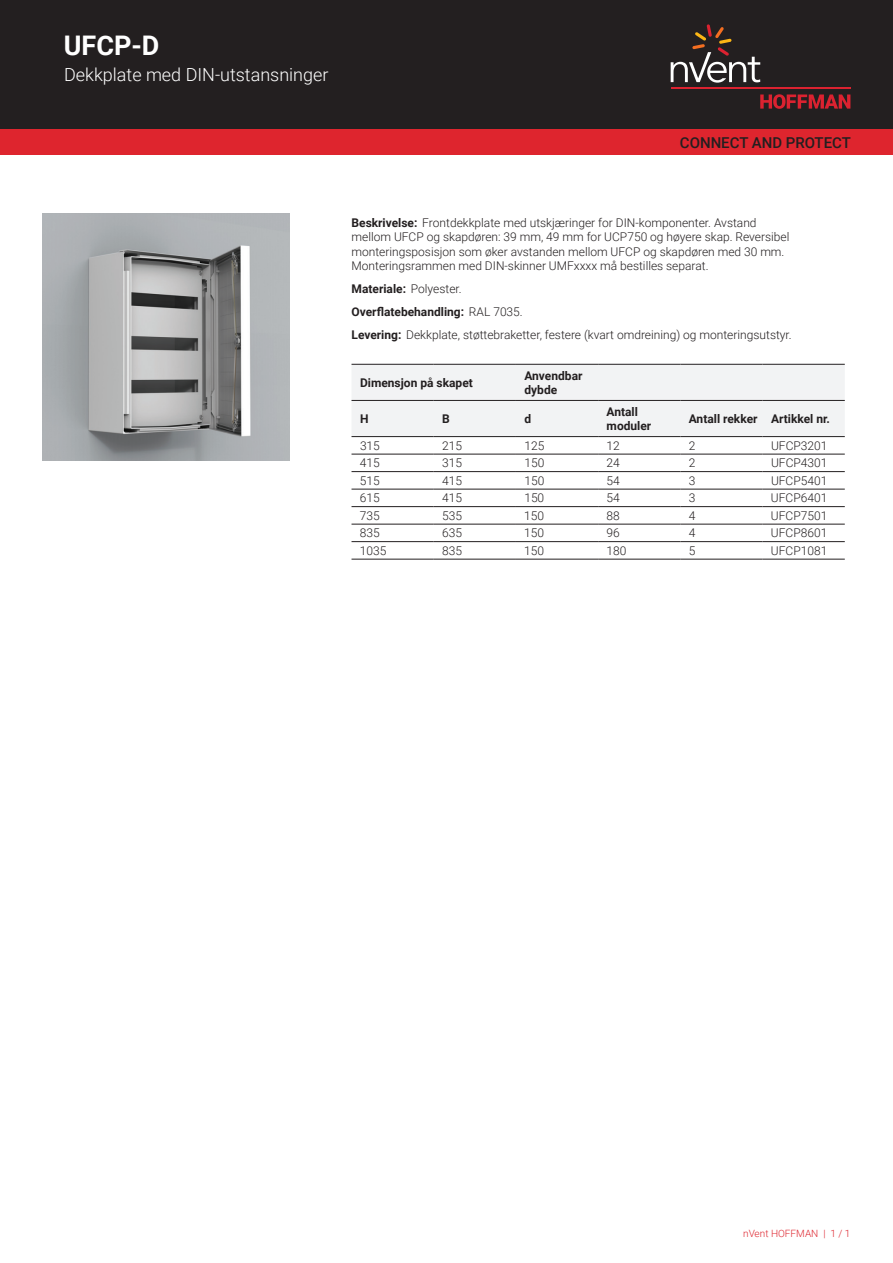
<style>
.page{position:relative;width:893px;height:1263px;background:#fff}
.page>*{position:absolute;margin:0;border:0;box-sizing:border-box;transform-origin:0 0}
.t1{font:700 27px "Roboto";color:#fff}
.t2{font:300 18px "Roboto";color:#fff}
.t3{font:500 15px "Roboto";color:#231f20}
.t4{font:300 12px/14.4px "Roboto";color:#231f20}
.t5{font:700 12px/14.4px "Roboto";color:#231f20}
.t6{font:300 10.05px "Roboto";color:#de252e}
.s1{font-weight:700}
</style>
<div class="page">
<div style="left:0;top:0;width:893px;height:129px;background:#231f20"></div>
<svg style="left:760px;top:94px;width:90px;height:15px"></svg>
<hr style="left:671px;top:88px;width:179px;height:1px;background:#db2230">
<svg style="left:671px;top:24px;width:89px;height:59px"></svg>
<div style="left:0;top:129px;width:893px;height:26px;background:#de252e"></div>
<div style="left:351px;top:365px;width:494px;height:71px;background:#f2f3f4"></div>
<hr style="left:351px;top:364px;width:83px;height:1px;background:#231f20">
<hr style="left:434px;top:364px;width:82px;height:1px;background:#231f20">
<hr style="left:516px;top:364px;width:82px;height:1px;background:#231f20">
<hr style="left:598px;top:364px;width:82px;height:1px;background:#231f20">
<hr style="left:680px;top:364px;width:83px;height:1px;background:#231f20">
<hr style="left:763px;top:364px;width:82px;height:1px;background:#231f20">
<hr style="left:351px;top:454px;width:83px;height:1px;background:#231f20">
<hr style="left:434px;top:454px;width:82px;height:1px;background:#231f20">
<hr style="left:516px;top:454px;width:82px;height:1px;background:#231f20">
<hr style="left:598px;top:454px;width:82px;height:1px;background:#231f20">
<hr style="left:680px;top:454px;width:83px;height:1px;background:#231f20">
<hr style="left:763px;top:454px;width:82px;height:1px;background:#231f20">
<hr style="left:351px;top:471px;width:83px;height:1px;background:#231f20">
<hr style="left:434px;top:471px;width:82px;height:1px;background:#231f20">
<hr style="left:516px;top:471px;width:82px;height:1px;background:#231f20">
<hr style="left:598px;top:471px;width:82px;height:1px;background:#231f20">
<hr style="left:680px;top:471px;width:83px;height:1px;background:#231f20">
<hr style="left:763px;top:471px;width:82px;height:1px;background:#231f20">
<hr style="left:351px;top:489px;width:83px;height:1px;background:#231f20">
<hr style="left:434px;top:489px;width:82px;height:1px;background:#231f20">
<hr style="left:516px;top:489px;width:82px;height:1px;background:#231f20">
<hr style="left:598px;top:489px;width:82px;height:1px;background:#231f20">
<hr style="left:680px;top:489px;width:83px;height:1px;background:#231f20">
<hr style="left:763px;top:489px;width:82px;height:1px;background:#231f20">
<hr style="left:351px;top:506px;width:83px;height:1px;background:#231f20">
<hr style="left:434px;top:506px;width:82px;height:1px;background:#231f20">
<hr style="left:516px;top:506px;width:82px;height:1px;background:#231f20">
<hr style="left:598px;top:506px;width:82px;height:1px;background:#231f20">
<hr style="left:680px;top:506px;width:83px;height:1px;background:#231f20">
<hr style="left:763px;top:506px;width:82px;height:1px;background:#231f20">
<hr style="left:351px;top:524px;width:83px;height:1px;background:#231f20">
<hr style="left:434px;top:524px;width:82px;height:1px;background:#231f20">
<hr style="left:516px;top:524px;width:82px;height:1px;background:#231f20">
<hr style="left:598px;top:524px;width:82px;height:1px;background:#231f20">
<hr style="left:680px;top:524px;width:83px;height:1px;background:#231f20">
<hr style="left:763px;top:524px;width:82px;height:1px;background:#231f20">
<hr style="left:351px;top:541px;width:83px;height:1px;background:#231f20">
<hr style="left:434px;top:541px;width:82px;height:1px;background:#231f20">
<hr style="left:516px;top:541px;width:82px;height:1px;background:#231f20">
<hr style="left:598px;top:541px;width:82px;height:1px;background:#231f20">
<hr style="left:680px;top:541px;width:83px;height:1px;background:#231f20">
<hr style="left:763px;top:541px;width:82px;height:1px;background:#231f20">
<hr style="left:351px;top:559px;width:83px;height:1px;background:#231f20">
<hr style="left:434px;top:559px;width:82px;height:1px;background:#231f20">
<hr style="left:516px;top:559px;width:82px;height:1px;background:#231f20">
<hr style="left:598px;top:559px;width:82px;height:1px;background:#231f20">
<hr style="left:680px;top:559px;width:83px;height:1px;background:#231f20">
<hr style="left:763px;top:559px;width:82px;height:1px;background:#231f20">
<hr style="left:351px;top:400px;width:83px;height:1px;background:#231f20">
<hr style="left:434px;top:400px;width:82px;height:1px;background:#231f20">
<hr style="left:516px;top:400px;width:82px;height:1px;background:#231f20">
<hr style="left:598px;top:400px;width:82px;height:1px;background:#231f20">
<hr style="left:680px;top:400px;width:83px;height:1px;background:#231f20">
<hr style="left:763px;top:400px;width:82px;height:1px;background:#231f20">
<hr style="left:351px;top:436px;width:83px;height:1px;background:#231f20">
<hr style="left:434px;top:436px;width:82px;height:1px;background:#231f20">
<hr style="left:516px;top:436px;width:82px;height:1px;background:#231f20">
<hr style="left:598px;top:436px;width:82px;height:1px;background:#231f20">
<hr style="left:680px;top:436px;width:83px;height:1px;background:#231f20">
<hr style="left:763px;top:436px;width:82px;height:1px;background:#231f20">
<img style="left:43px;top:213px;width:246px;height:247px">
<h1 class="t1" style="left:64px;top:27px;width:97px">UFCP-D</h1>
<h2 class="t2" style="left:64px;top:62px;width:266px">Dekkplate med DIN-utstansninger</h2>
<p class="t3" style="left:680px;top:132px;width:173px">CONNECT AND PROTECT</p>
<p class="t4" style="left:351px;top:215px;width:439px"><span class="s1">Beskrivelse:</span> Frontdekkplate med utskjæringer for DIN-komponenter. Avstand mellom UFCP og skapdøren: 39 mm, 49 mm for UCP750 og høyere skap. Reversibel monteringsposisjon som øker avstanden mellom UFCP og skapdøren med 30 mm.<br>Monteringsrammen med DIN-skinner UMFxxxx må bestilles separat.</p>
<p class="t4" style="left:351px;top:277px;width:442px;line-height:23px"><span class="s1">Materiale:</span> Polyester.<br><span class="s1">Overflatebehandling:</span> RAL 7035.<br><span class="s1">Levering:</span> Dekkplate, støttebraketter, festere (kvart omdreining) og monteringsutstyr.</p>
<p class="t5" style="left:360px;top:375px;width:114px">Dimensjon på skapet</p>
<p class="t5" style="left:524px;top:368px;width:60px">Anvendbar dybde</p>
<p class="t5" style="left:360px;top:411px;width:10px">H</p>
<p class="t5" style="left:442px;top:411px;width:9px">B</p>
<p class="t5" style="left:524px;top:411px;width:8px">d</p>
<p class="t5" style="left:607px;top:404px;width:46px">Antall moduler</p>
<p class="t5" style="left:689px;top:411px;width:143px">Antall rekker Artikkel nr.</p>
<p class="t4" style="left:360px;top:438px;width:21px">315</p>
<p class="t4" style="left:442px;top:438px;width:21px">215</p>
<p class="t4" style="left:524px;top:438px;width:21px">125</p>
<p class="t4" style="left:607px;top:438px;width:15px">12</p>
<p class="t4" style="left:689px;top:438px;width:8px">2</p>
<p class="t4" style="left:771px;top:438px;width:58px">UFCP3201</p>
<p class="t4" style="left:360px;top:455px;width:21px">415</p>
<p class="t4" style="left:442px;top:455px;width:21px">315</p>
<p class="t4" style="left:524px;top:455px;width:21px">150</p>
<p class="t4" style="left:607px;top:455px;width:15px">24</p>
<p class="t4" style="left:689px;top:455px;width:8px">2</p>
<p class="t4" style="left:771px;top:455px;width:58px">UFCP4301</p>
<p class="t4" style="left:360px;top:473px;width:21px">515</p>
<p class="t4" style="left:442px;top:473px;width:21px">415</p>
<p class="t4" style="left:524px;top:473px;width:21px">150</p>
<p class="t4" style="left:607px;top:473px;width:15px">54</p>
<p class="t4" style="left:689px;top:473px;width:8px">3</p>
<p class="t4" style="left:771px;top:473px;width:58px">UFCP5401</p>
<p class="t4" style="left:360px;top:490px;width:21px">615</p>
<p class="t4" style="left:442px;top:490px;width:21px">415</p>
<p class="t4" style="left:524px;top:490px;width:21px">150</p>
<p class="t4" style="left:607px;top:490px;width:15px">54</p>
<p class="t4" style="left:689px;top:490px;width:8px">3</p>
<p class="t4" style="left:771px;top:490px;width:58px">UFCP6401</p>
<p class="t4" style="left:360px;top:508px;width:21px">735</p>
<p class="t4" style="left:442px;top:508px;width:21px">535</p>
<p class="t4" style="left:524px;top:508px;width:21px">150</p>
<p class="t4" style="left:606px;top:508px;width:15px">88</p>
<p class="t4" style="left:689px;top:508px;width:8px">4</p>
<p class="t4" style="left:771px;top:508px;width:58px">UFCP7501</p>
<p class="t4" style="left:360px;top:525px;width:21px">835</p>
<p class="t4" style="left:442px;top:525px;width:21px">635</p>
<p class="t4" style="left:524px;top:525px;width:21px">150</p>
<p class="t4" style="left:606px;top:525px;width:15px">96</p>
<p class="t4" style="left:689px;top:525px;width:8px">4</p>
<p class="t4" style="left:771px;top:525px;width:58px">UFCP8601</p>
<p class="t4" style="left:360px;top:543px;width:28px">1035</p>
<p class="t4" style="left:442px;top:543px;width:21px">835</p>
<p class="t4" style="left:524px;top:543px;width:21px">150</p>
<p class="t4" style="left:606px;top:543px;width:21px">180</p>
<p class="t4" style="left:689px;top:543px;width:8px">5</p>
<p class="t4" style="left:771px;top:543px;width:58px">UFCP1081</p>
<p class="t6" style="left:743px;top:1226px;width:109px">nVent HOFFMAN | 1 / 1</p>
</div>
